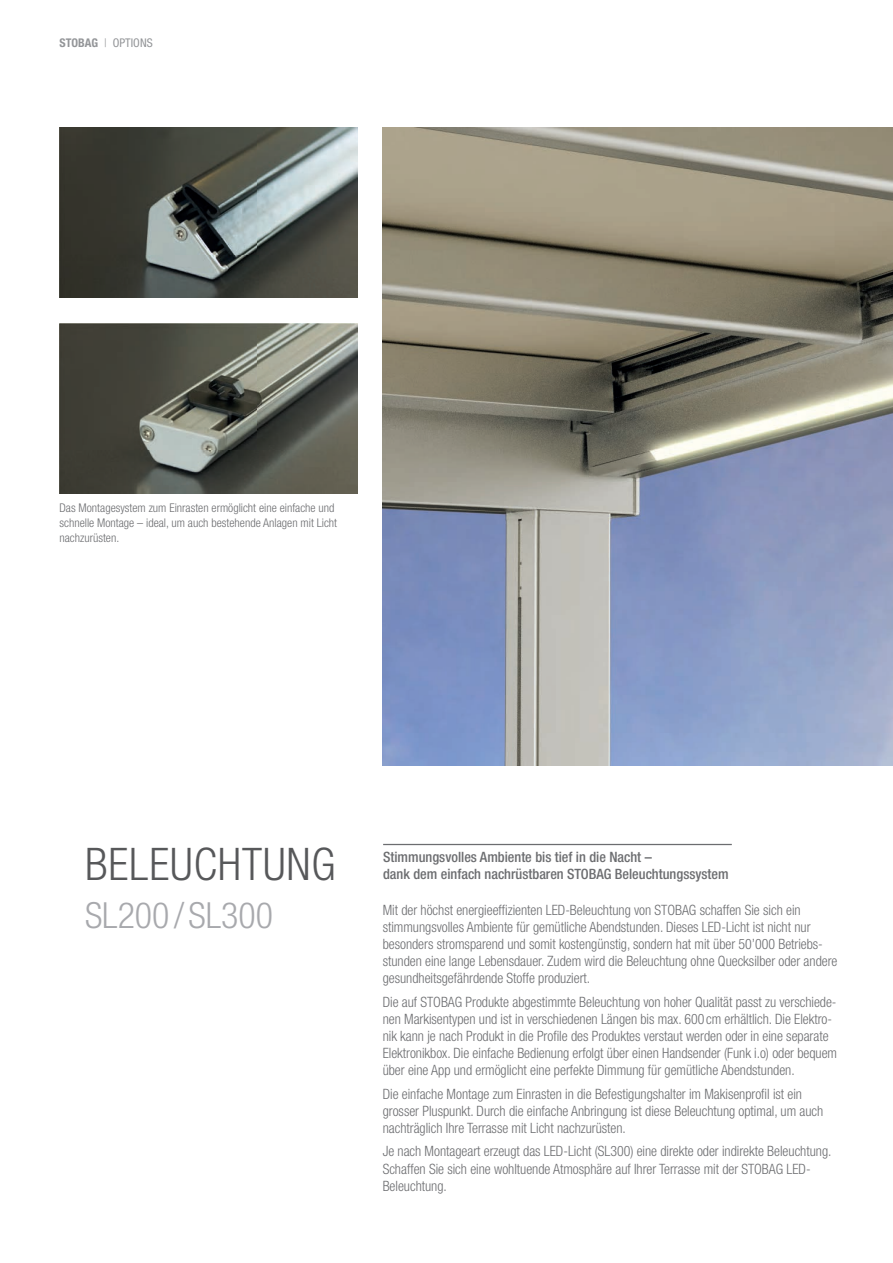
<style>
.page{position:relative;width:893px;height:1263px;background:#fff}
.page>*{position:absolute;margin:0;border:0;box-sizing:border-box;transform-origin:0 0}
.t1{font:300 condensed 45px "Helvetica Neue LT Pro";letter-spacing:.02em;color:#57585a}
.t2{font:300 condensed 36px "Helvetica Neue LT Pro";color:#a8a9ad}
.t3{font:300 condensed 14.25px/17.1px "Helvetica Neue LT Pro";color:#6c6d70}
.t4{font:500 condensed 14.25px/17.1px "Helvetica Neue LT Pro";color:#6c6d70}
.t5{font:300 condensed 12px/14.9px "Helvetica Neue LT Pro";color:#6c6d70}
.t6{font:condensed 12px "Helvetica Neue LT Pro";color:#939598}
.s1{font-weight:700}
.s2{font-weight:300}
</style>
<div class="page">
<img style="left:383px;top:128px;width:510px;height:637px">
<img style="left:60px;top:128px;width:297px;height:170px">
<img style="left:60px;top:323px;width:297px;height:170px">
<hr style="left:383px;top:844px;width:349px;height:1px;background:#6c6d70">
<p class="t6" style="left:60px;top:36px;width:95px"><span class="s1">STOBAG</span> <span class="s2">|</span> OPTIONS</p>
<p class="t5" style="left:60px;top:501px;width:279px">Das Montagesystem zum Einrasten ermöglicht eine einfache und schnelle Montage – ideal, um auch bestehende Anlagen mit Licht nachzurüsten.</p>
<h1 class="t1" style="left:85px;top:838px;width:252px">BELEUCHTUNG</h1>
<h2 class="t2" style="left:85px;top:894px;width:189px">SL200 / SL300</h2>
<p class="t4" style="left:383px;top:848px;width:347px">Stimmungsvolles Ambiente bis tief in die Nacht –<br>dank dem einfach nachrüstbaren STOBAG Beleuchtungssystem</p>
<p class="t3" style="left:383px;top:901px;width:456px">Mit der höchst energieeffizienten LED-Beleuchtung von STOBAG schaffen Sie sich ein stimmungsvolles Ambiente für gemütliche Abendstunden. Dieses LED-Licht ist nicht nur besonders stromsparend und somit kostengünstig, sondern hat mit über 50’000 Betriebs&shy;stunden eine lange Lebensdauer. Zudem wird die Beleuchtung ohne Quecksilber oder andere gesundheitsgefährdende Stoffe produziert.</p>
<p class="t3" style="left:383px;top:993px;width:456px">Die auf STOBAG Produkte abgestimmte Beleuchtung von hoher Qualität passt zu verschiede&shy;nen Markisentypen und ist in verschiedenen Längen bis max. 600 cm erhältlich. Die Elektro&shy;nik kann je nach Produkt in die Profile des Produktes verstaut werden oder in eine separate Elektronikbox. Die einfache Bedienung erfolgt über einen Handsender (Funk i.o) oder bequem über eine App und ermöglicht eine perfekte Dimmung für gemütliche Abendstunden.</p>
<p class="t3" style="left:383px;top:1085px;width:442px">Die einfache Montage zum Einrasten in die Befestigungshalter im Makisenprofil ist ein grosser Pluspunkt. Durch die einfache Anbringung ist diese Beleuchtung optimal, um auch nachträglich Ihre Terrasse mit Licht nachzurüsten.</p>
<p class="t3" style="left:383px;top:1143px;width:450px">Je nach Montageart erzeugt das LED-Licht (SL300) eine direkte oder indirekte Beleuchtung.<br>Schaffen Sie sich eine wohltuende Atmosphäre auf Ihrer Terrasse mit der STOBAG LED-<br>Beleuchtung.</p>
</div>
